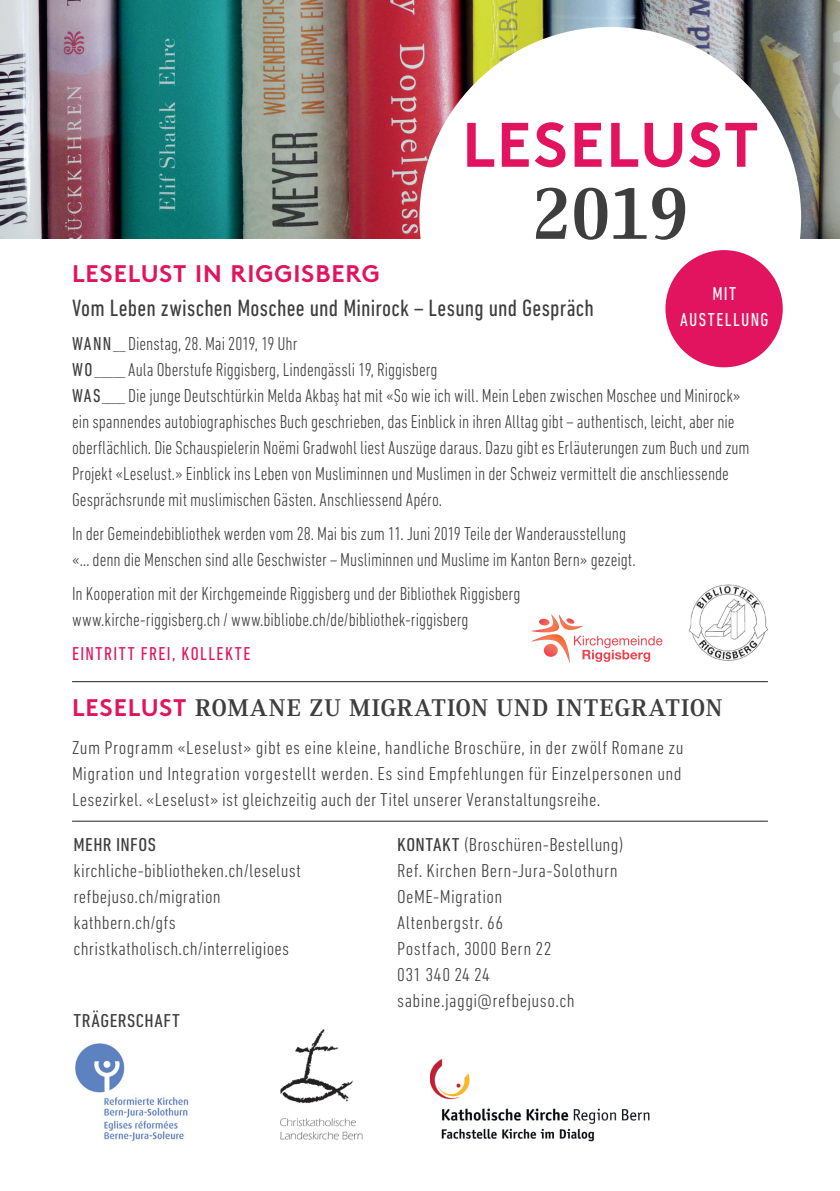
<style>
.page{position:relative;width:840px;height:1191px;background:#fff}
.page>*{position:absolute;margin:0;border:0;box-sizing:border-box;transform-origin:0 0}
.t1{font:72px "Skopex Serif Bold TF";color:#3e3e3f}
.t2{font:700 62.8px "Brown";letter-spacing:.025em;color:#e21460}
.t3{font:condensed 24px "DIN Next LT Pro";letter-spacing:.01em;color:#3e3e3f}
.t4{font:24px "Skopex Serif Bold TF";letter-spacing:.05em;color:#3e3e3f}
.t5{font:700 24px "Brown";letter-spacing:.04em;color:#e21460}
.t6{font:300 condensed 19px/26px "DIN Next LT Pro";color:#3e3e3f}
.t7{font:300 condensed 19px/26px "DIN Next LT Pro";color:#3e3e3f;scale:1.1 1}
.t8{font:300 condensed 19px/26px "DIN Next LT Pro";letter-spacing:.02em;color:#3e3e3f;scale:1.1 1}
.t9{font:condensed 19px "DIN Next LT Pro";letter-spacing:.025em;color:#3e3e3f;scale:1.1 1}
.t10{font:condensed 19px "DIN Next LT Pro";letter-spacing:.075em;color:#e21460}
.t11{font:condensed 19px/26px "DIN Next LT Pro";letter-spacing:.075em;color:#fff;text-align:center}
.s1{font-weight:400}
.s2{font-size:17px}
.s3{font-family:"Helvetica Turk";font-stretch:normal;font-size:17px}
.s4{font-family:"Brown";font-weight:700;color:#e21460}
</style>
<div class="page">
<img style="left:0;top:0;width:839px;height:238px">
<hr style="left:72px;top:681px;width:695px;height:1px;background:#231f20">
<img style="left:75px;top:1043px;width:114px;height:99px">
<img style="left:280px;top:1029px;width:83px;height:111px">
<img style="left:430px;top:1059px;width:219px;height:83px">
<hr style="left:72px;top:821px;width:695px;height:1px;background:#231f20">
<div style="left:419px;top:27px;width:381px;height:381px;background:#fff;border-radius:50%"></div>
<img style="left:688px;top:584px;width:80px;height:77px">
<svg style="left:531px;top:614px;width:131px;height:48px"></svg>
<div style="left:665px;top:250px;width:117px;height:117px;background:#e21460;border-radius:50%"></div>
<h2 class="t2" style="left:462px;top:94px;width:298px">LESELUST</h2>
<h1 class="t1" style="left:531px;top:172px;width:158px">2019</h1>
<p class="t5" style="left:72px;top:254px;width:309px">LESELUST IN RIGGISBERG</p>
<p class="t3" style="left:72px;top:294px;width:523px">Vom Leben zwischen Moschee und Minirock – Lesung und Gespräch</p>
<p class="t6" style="left:72px;top:330px;width:678px"><span class="s1">WANN</span><span class="s2">__</span> Dienstag, 28. Mai 2019, 19 Uhr<br><span class="s1">WO</span> <span class="s2">_____</span> Aula Oberstufe Riggisberg, Lindengässli 19, Riggisberg<br><span class="s1">WAS</span><span class="s2">____</span> Die junge Deutschtürkin Melda Akba<span class="s3">fl</span> hat mit «So wie ich will. Mein Leben zwischen Moschee und Minirock» ein spannendes autobiographisches Buch geschrieben, das Einblick in ihren Alltag gibt – authentisch, leicht, aber nie oberflächlich. Die Schauspielerin Noëmi Gradwohl liest Auszüge daraus. Dazu gibt es Erläuterungen zum Buch und zum Projekt «Leselust.» Einblick ins Leben von Musliminnen und Muslimen in der Schweiz vermittelt die anschliessende Gesprächsrunde mit muslimischen Gästen. Anschliessend Apéro.</p>
<p class="t6" style="left:72px;top:520px;width:564px">In der Gemeindebibliothek werden vom 28. Mai bis zum 11. Juni 2019 Teile der Wanderausstellung «… denn die Menschen sind alle Geschwister – Musliminnen und Muslime im Kanton Bern» gezeigt.</p>
<p class="t6" style="left:72px;top:580px;width:449px">In Kooperation mit der Kirchgemeinde Riggisberg und der Bibliothek Riggisberg www.kirche-riggisberg.ch / www.bibliobe.ch/de/bibliothek-riggisberg</p>
<p class="t10" style="left:72px;top:642px;width:180px">EINTRITT FREI, KOLLEKTE</p>
<p class="t11" style="left:679px;top:280px;width:90px">MIT<br>AUSTELLUNG</p>
<p class="t4" style="left:72px;top:693px;width:651px"><span class="s4">LESELUST</span> ROMANE ZU MIGRATION UND INTEGRATION</p>
<p class="t7" style="left:72px;top:734px;width:557px;text-align:justify">Zum Programm «Leselust» gibt es eine kleine, handliche Broschüre, in der zwölf Romane zu Migration und Integration vorgestellt werden. Es sind Empfehlungen für Einzelpersonen und Lesezirkel. «Leselust» ist gleichzeitig auch der Titel unserer Veranstaltungsreihe.</p>
<p class="t9" style="left:73px;top:833px;width:76px">MEHR INFOS</p>
<p class="t7" style="left:73px;top:857px;width:208px">kirchliche-bibliotheken.ch/leselust refbejuso.ch/migration kathbern.ch/gfs christkatholisch.ch/interreligioes</p>
<p class="t9" style="left:73px;top:1009px;width:98px">TRÄGERSCHAFT</p>
<p class="t8" style="left:397px;top:831px;width:207px"><span class="s1">KONTAKT</span> (Broschüren-Bestellung)<br>Ref. Kirchen Bern-Jura-Solothurn<br>OeME-Migration<br>Altenbergstr. 66<br>Postfach, 3000 Bern 22<br>031 340 24 24 sabine.jaggi@refbejuso.ch</p>
</div>
